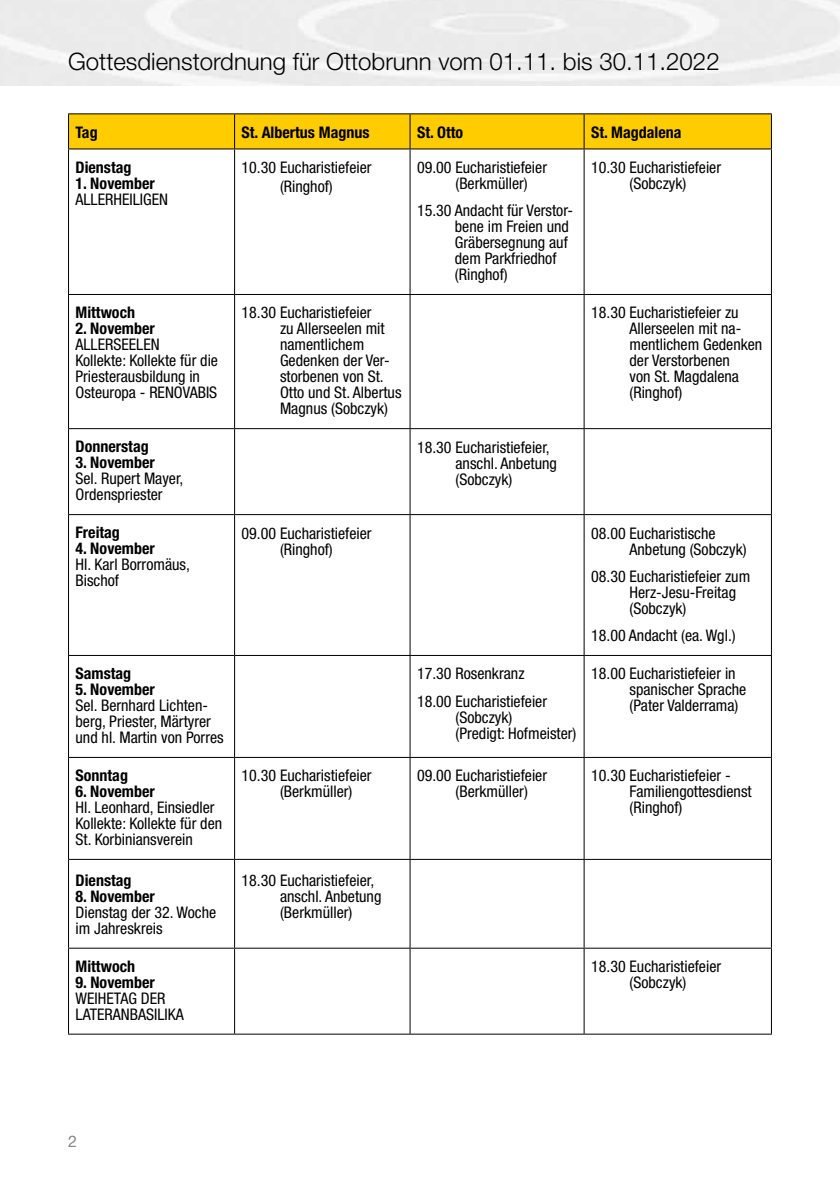
<style>
.page{position:relative;width:840px;height:1191px;background:#fff}
.page>*{position:absolute;margin:0;border:0;box-sizing:border-box;transform-origin:0 0}
.t1{font:300 24px "Helvetica Neue LT";color:#000}
.t2{font:condensed 16px/16px "Helvetica Neue";color:#000}
.t3{font:condensed 16px/16px "Helvetica Neue LT";color:#000}
.t4{font:700 condensed 16px "Helvetica Neue LT";color:#000}
.t5{font:16px "Helvetica Neue LT";color:#878787}
</style>
<div class="page">
<div style="left:69px;top:114px;width:701px;height:34px;background:#fc0"></div>
<hr style="left:68px;top:113px;width:166px;height:1px;background:#000">
<hr style="left:68px;top:114px;width:1px;height:34px;background:#000">
<hr style="left:234px;top:113px;width:176px;height:1px;background:#000">
<hr style="left:234px;top:114px;width:1px;height:34px;background:#000">
<hr style="left:410px;top:113px;width:173px;height:1px;background:#000">
<hr style="left:409px;top:114px;width:1px;height:34px;background:#000">
<hr style="left:583px;top:113px;width:188px;height:1px;background:#000">
<hr style="left:583px;top:114px;width:1px;height:34px;background:#000">
<hr style="left:770px;top:114px;width:1px;height:34px;background:#000">
<hr style="left:68px;top:148px;width:166px;height:1px;background:#000">
<hr style="left:68px;top:149px;width:1px;height:145px;background:#000">
<hr style="left:234px;top:148px;width:176px;height:1px;background:#000">
<hr style="left:234px;top:149px;width:1px;height:145px;background:#000">
<hr style="left:410px;top:148px;width:173px;height:1px;background:#000">
<hr style="left:409px;top:149px;width:1px;height:145px;background:#000">
<hr style="left:583px;top:148px;width:188px;height:1px;background:#000">
<hr style="left:583px;top:149px;width:1px;height:145px;background:#000">
<hr style="left:770px;top:149px;width:1px;height:145px;background:#000">
<hr style="left:68px;top:294px;width:166px;height:1px;background:#000">
<hr style="left:68px;top:295px;width:1px;height:133px;background:#000">
<hr style="left:234px;top:294px;width:176px;height:1px;background:#000">
<hr style="left:234px;top:295px;width:1px;height:133px;background:#000">
<hr style="left:410px;top:294px;width:173px;height:1px;background:#000">
<hr style="left:409px;top:295px;width:1px;height:133px;background:#000">
<hr style="left:583px;top:294px;width:188px;height:1px;background:#000">
<hr style="left:583px;top:295px;width:1px;height:133px;background:#000">
<hr style="left:770px;top:295px;width:1px;height:133px;background:#000">
<hr style="left:68px;top:428px;width:166px;height:1px;background:#000">
<hr style="left:68px;top:429px;width:1px;height:85px;background:#000">
<hr style="left:234px;top:428px;width:176px;height:1px;background:#000">
<hr style="left:234px;top:429px;width:1px;height:85px;background:#000">
<hr style="left:410px;top:428px;width:173px;height:1px;background:#000">
<hr style="left:409px;top:429px;width:1px;height:85px;background:#000">
<hr style="left:583px;top:428px;width:188px;height:1px;background:#000">
<hr style="left:583px;top:429px;width:1px;height:85px;background:#000">
<hr style="left:770px;top:429px;width:1px;height:85px;background:#000">
<hr style="left:68px;top:514px;width:166px;height:1px;background:#000">
<hr style="left:68px;top:515px;width:1px;height:140px;background:#000">
<hr style="left:234px;top:514px;width:176px;height:1px;background:#000">
<hr style="left:234px;top:515px;width:1px;height:140px;background:#000">
<hr style="left:410px;top:514px;width:173px;height:1px;background:#000">
<hr style="left:409px;top:515px;width:1px;height:140px;background:#000">
<hr style="left:583px;top:514px;width:188px;height:1px;background:#000">
<hr style="left:583px;top:515px;width:1px;height:140px;background:#000">
<hr style="left:770px;top:515px;width:1px;height:140px;background:#000">
<hr style="left:68px;top:655px;width:166px;height:1px;background:#000">
<hr style="left:68px;top:656px;width:1px;height:101px;background:#000">
<hr style="left:234px;top:655px;width:176px;height:1px;background:#000">
<hr style="left:234px;top:656px;width:1px;height:101px;background:#000">
<hr style="left:410px;top:655px;width:173px;height:1px;background:#000">
<hr style="left:409px;top:656px;width:1px;height:101px;background:#000">
<hr style="left:583px;top:655px;width:188px;height:1px;background:#000">
<hr style="left:583px;top:656px;width:1px;height:101px;background:#000">
<hr style="left:770px;top:656px;width:1px;height:101px;background:#000">
<hr style="left:68px;top:757px;width:166px;height:1px;background:#000">
<hr style="left:68px;top:758px;width:1px;height:101px;background:#000">
<hr style="left:234px;top:757px;width:176px;height:1px;background:#000">
<hr style="left:234px;top:758px;width:1px;height:101px;background:#000">
<hr style="left:410px;top:757px;width:173px;height:1px;background:#000">
<hr style="left:409px;top:758px;width:1px;height:101px;background:#000">
<hr style="left:583px;top:757px;width:188px;height:1px;background:#000">
<hr style="left:583px;top:758px;width:1px;height:101px;background:#000">
<hr style="left:770px;top:758px;width:1px;height:101px;background:#000">
<hr style="left:68px;top:859px;width:166px;height:1px;background:#000">
<hr style="left:68px;top:860px;width:1px;height:87px;background:#000">
<hr style="left:234px;top:859px;width:176px;height:1px;background:#000">
<hr style="left:234px;top:860px;width:1px;height:87px;background:#000">
<hr style="left:410px;top:859px;width:173px;height:1px;background:#000">
<hr style="left:409px;top:860px;width:1px;height:87px;background:#000">
<hr style="left:583px;top:859px;width:188px;height:1px;background:#000">
<hr style="left:583px;top:860px;width:1px;height:87px;background:#000">
<hr style="left:770px;top:860px;width:1px;height:87px;background:#000">
<hr style="left:68px;top:947px;width:166px;height:1px;background:#000">
<hr style="left:68px;top:948px;width:1px;height:85px;background:#000">
<hr style="left:234px;top:947px;width:176px;height:1px;background:#000">
<hr style="left:234px;top:948px;width:1px;height:85px;background:#000">
<hr style="left:410px;top:947px;width:173px;height:1px;background:#000">
<hr style="left:409px;top:948px;width:1px;height:85px;background:#000">
<hr style="left:583px;top:947px;width:188px;height:1px;background:#000">
<hr style="left:583px;top:948px;width:1px;height:85px;background:#000">
<hr style="left:770px;top:948px;width:1px;height:85px;background:#000">
<hr style="left:68px;top:1033px;width:166px;height:1px;background:#000">
<hr style="left:234px;top:1033px;width:176px;height:1px;background:#000">
<hr style="left:410px;top:1033px;width:173px;height:1px;background:#000">
<hr style="left:583px;top:1033px;width:188px;height:1px;background:#000">
<h1 class="t1" style="left:68px;top:47px;width:652px">Gottesdienstordnung für Ottobrunn vom 01.11. bis 30.11.2022</h1>
<p class="t4" style="left:75px;top:122px;width:24px">Tag</p>
<p class="t4" style="left:241px;top:122px;width:129px">St. Albertus Magnus</p>
<p class="t4" style="left:417px;top:122px;width:48px">St. Otto</p>
<p class="t4" style="left:590px;top:122px;width:92px">St. Magdalena</p>
<p class="t4" style="left:75px;top:157px;width:57px">Dienstag</p>
<p class="t4" style="left:75px;top:173px;width:81px">1. November</p>
<p class="t3" style="left:75px;top:191px;width:94px">ALLERHEILIGEN</p>
<p class="t2" style="left:241px;top:157px;width:131px;line-height:19.2px;text-align:center">10.30 Eucharistiefeier (Ringhof)</p>
<p class="t2" style="left:455px;top:159px;width:93px;text-indent:-38px">09.00 Eucharistiefeier (Berkmüller)</p>
<p class="t2" style="left:454px;top:202px;width:120px;text-indent:-38px">15.30 Andacht für Verstor&shy;bene im Freien und<br>Gräbersegnung auf dem Parkfriedhof (Ringhof)</p>
<p class="t2" style="left:590px;top:159px;width:131px;text-align:center">10.30 Eucharistiefeier (Sobczyk)</p>
<p class="t4" style="left:75px;top:303px;width:61px">Mittwoch</p>
<p class="t4" style="left:75px;top:319px;width:81px">2. November</p>
<p class="t3" style="left:75px;top:336px;width:144px">ALLERSEELEN<br>Kollekte: Kollekte für die<br>Priesterausbildung in<br>Osteuropa - RENOVABIS</p>
<p class="t4" style="left:75px;top:437px;width:75px">Donnerstag</p>
<p class="t4" style="left:75px;top:453px;width:81px">3. November</p>
<p class="t3" style="left:75px;top:470px;width:109px">Sel. Rupert Mayer,<br>Ordenspriester</p>
<p class="t4" style="left:75px;top:523px;width:46px">Freitag</p>
<p class="t4" style="left:75px;top:539px;width:81px">4. November</p>
<p class="t3" style="left:75px;top:556px;width:116px">Hl. Karl Borromäus,<br>Bischof</p>
<p class="t4" style="left:75px;top:664px;width:57px">Samstag</p>
<p class="t4" style="left:75px;top:680px;width:81px">5. November</p>
<p class="t3" style="left:75px;top:697px;width:150px">Sel. Bernhard Lichten&shy;berg, Priester, Märtyrer und hl. Martin von Porres</p>
<p class="t4" style="left:75px;top:765px;width:54px">Sonntag</p>
<p class="t4" style="left:75px;top:781px;width:81px">6. November</p>
<p class="t3" style="left:75px;top:799px;width:148px">Hl. Leonhard, Einsiedler<br>Kollekte: Kollekte für den<br>St. Korbiniansverein</p>
<p class="t4" style="left:75px;top:870px;width:57px">Dienstag</p>
<p class="t4" style="left:75px;top:886px;width:81px">8. November</p>
<p class="t3" style="left:75px;top:904px;width:142px">Dienstag der 32. Woche im Jahreskreis</p>
<p class="t4" style="left:75px;top:956px;width:61px">Mittwoch</p>
<p class="t4" style="left:75px;top:972px;width:81px">9. November</p>
<p class="t3" style="left:75px;top:990px;width:110px">WEIHETAG DER<br>LATERANBASILIKA</p>
<p class="t2" style="left:280px;top:305px;width:123px;text-indent:-38px">18.30 Eucharistiefeier<br>zu Allerseelen mit namentlichem<br>Gedenken der Ver&shy;storbenen von St.<br>Otto und St. Albertus<br>Magnus (Sobczyk)</p>
<p class="t2" style="left:629px;top:305px;width:134px;text-indent:-38px">18.30 Eucharistiefeier zu<br>Allerseelen mit na&shy;mentlichem Gedenken der Verstorbenen<br>von St. Magdalena (Ringhof)</p>
<p class="t2" style="left:455px;top:439px;width:103px;text-indent:-38px">18.30 Eucharistiefeier, anschl. Anbetung (Sobczyk)</p>
<p class="t2" style="left:241px;top:525px;width:131px;text-align:center">09.00 Eucharistiefeier (Ringhof)</p>
<p class="t2" style="left:629px;top:525px;width:118px;text-indent:-38px">08.00 Eucharistische<br>Anbetung (Sobczyk)</p>
<p class="t2" style="left:629px;top:568px;width:122px;text-indent:-38px">08.30 Eucharistiefeier zum<br>Herz-Jesu-Freitag (Sobczyk)</p>
<p class="t2" style="left:590px;top:627px;width:146px">18.00 Andacht (ea. Wgl.)</p>
<p class="t2" style="left:417px;top:660px;width:131px;line-height:27.4px">17.30 Rosenkranz<br>18.00 Eucharistiefeier</p>
<p class="t2" style="left:455px;top:709px;width:122px">(Sobczyk)<br>(Predigt: Hofmeister)</p>
<p class="t2" style="left:629px;top:665px;width:118px;text-indent:-38px">18.00 Eucharistiefeier in spanischer Sprache (Pater Valderrama)</p>
<p class="t2" style="left:280px;top:767px;width:93px;text-indent:-38px">10.30 Eucharistiefeier (Berkmüller)</p>
<p class="t2" style="left:455px;top:767px;width:93px;text-indent:-38px">09.00 Eucharistiefeier (Berkmüller)</p>
<p class="t2" style="left:629px;top:767px;width:124px;text-indent:-38px">10.30 Eucharistiefeier -<br>Familiengottesdienst (Ringhof)</p>
<p class="t2" style="left:280px;top:872px;width:103px;text-indent:-38px">18.30 Eucharistiefeier, anschl. Anbetung (Berkmüller)</p>
<p class="t2" style="left:590px;top:958px;width:131px;text-align:center">18.30 Eucharistiefeier (Sobczyk)</p>
<p class="t5" style="left:68px;top:1131px;width:10px">2</p>
</div>
